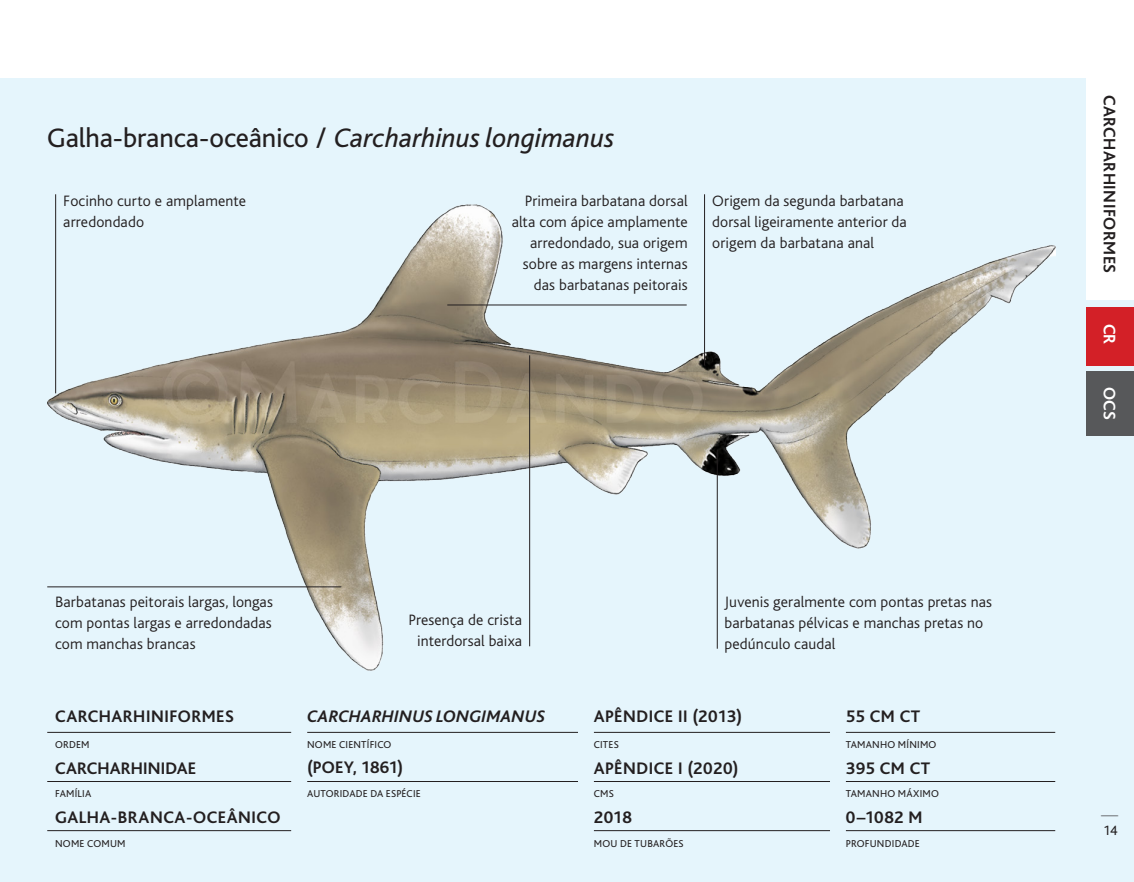
<style>
.page{position:relative;width:1134px;height:882px;background:#fff}
.page>*{position:absolute;margin:0;border:0;box-sizing:border-box;transform-origin:0 0}
.t1{font:28px "Bliss";letter-spacing:-.005em;color:#231f20}
.t2{font:700 17.5px "Bliss";letter-spacing:.025em;color:#231f20}
.t3{font:italic 700 17.5px "Bliss";letter-spacing:.005em;color:#231f20}
.t4{font:700 17.5px "Bliss";letter-spacing:.005em;color:#231f20}
.t5{font:700 17.5px "Bliss";color:#fff}
.t6{font:16.8px "Bliss";color:#231f20;scale:.42 1}
.t7{font:300 15.75px/21px "Bliss";letter-spacing:.01em;color:#231f20}
.t8{font:14px "Bliss";color:#231f20}
.t9{font:10.5px "Bliss";letter-spacing:.02em;color:#231f20}
.s1{font-style:italic}
</style>
<div class="page">
<div style="left:0;top:79px;width:1134px;height:803px;background:#e5f5fc"></div>
<div style="left:1087px;top:79px;width:47px;height:221px;background:#fff"></div>
<img style="left:47px;top:200px;width:1008px;height:471px">
<div style="left:1087px;top:371px;width:47px;height:65px;background:#57585a"></div>
<div style="left:1087px;top:308px;width:47px;height:58px;background:#d32027"></div>
<hr style="left:47px;top:732px;width:244px;height:1px;background:#231f20">
<hr style="left:307px;top:732px;width:271px;height:1px;background:#231f20">
<hr style="left:594px;top:732px;width:236px;height:1px;background:#231f20">
<hr style="left:846px;top:732px;width:209px;height:1px;background:#231f20">
<hr style="left:47px;top:781px;width:244px;height:1px;background:#231f20">
<hr style="left:307px;top:781px;width:271px;height:1px;background:#231f20">
<hr style="left:594px;top:781px;width:236px;height:1px;background:#231f20">
<hr style="left:846px;top:781px;width:209px;height:1px;background:#231f20">
<hr style="left:47px;top:830px;width:244px;height:1px;background:#231f20">
<hr style="left:594px;top:830px;width:236px;height:1px;background:#231f20">
<hr style="left:846px;top:830px;width:209px;height:1px;background:#231f20">
<hr style="left:529px;top:355px;width:1px;height:291px;background:#231f20">
<hr style="left:55px;top:194px;width:1px;height:199px;background:#231f20">
<hr style="left:447px;top:305px;width:240px;height:1px;background:#231f20">
<hr style="left:704px;top:194px;width:1px;height:171px;background:#231f20">
<hr style="left:717px;top:450px;width:1px;height:199px;background:#231f20">
<hr style="left:47px;top:587px;width:294px;height:1px;background:#231f20">
<h1 class="t1" style="left:47px;top:123px;width:569px">Galha-branca-oceânico / <span class="s1">Carcharhinus longimanus</span></h1>
<p class="t7" style="left:63px;top:191px;width:184px">Focinho curto e amplamente arredondado</p>
<p class="t7" style="left:512px;top:191px;width:177px;text-align:right">Primeira barbatana dorsal alta com ápice amplamente arredondado, sua origem sobre as margens internas das barbatanas peitorais</p>
<p class="t7" style="left:712px;top:191px;width:196px">Origem da segunda barbatana dorsal ligeiramente anterior da origem da barbatana anal</p>
<p class="t7" style="left:55px;top:592px;width:219px;text-align:justify">Barbatanas peitorais largas, longas com pontas largas e arredondadas com manchas brancas</p>
<p class="t7" style="left:408px;top:610px;width:115px;text-align:center">Presença de crista interdorsal baixa</p>
<p class="t7" style="left:724px;top:591px;width:269px">Juvenis geralmente com pontas pretas nas barbatanas pélvicas e manchas pretas no pedúnculo caudal</p>
<p class="t2" style="left:55px;top:707px;width:180px">CARCHARHINIFORMES</p>
<p class="t3" style="left:307px;top:707px;width:240px">CARCHARHINUS LONGIMANUS</p>
<p class="t2" style="left:594px;top:707px;width:150px">APÊNDICE II (2013)</p>
<p class="t2" style="left:846px;top:707px;width:76px">55 CM CT</p>
<p class="t9" style="left:55px;top:739px;width:36px">ORDEM</p>
<p class="t4" style="left:55px;top:759px;width:143px">CARCHARHINIDAE</p>
<p class="t9" style="left:307px;top:739px;width:86px">NOME CIENTÍFICO</p>
<p class="t2" style="left:307px;top:758px;width:98px">(POEY, 1861)</p>
<p class="t9" style="left:846px;top:739px;width:92px">TAMANHO MÍNIMO</p>
<p class="t2" style="left:846px;top:759px;width:86px">395 CM CT</p>
<p class="t9" style="left:594px;top:739px;width:27px">CITES</p>
<p class="t2" style="left:594px;top:759px;width:146px">APÊNDICE I (2020)</p>
<p class="t9" style="left:55px;top:788px;width:38px">FAMÍLIA</p>
<p class="t2" style="left:55px;top:808px;width:227px">GALHA-BRANCA-OCEÂNICO</p>
<p class="t9" style="left:307px;top:788px;width:115px">AUTORIDADE DA ESPÉCIE</p>
<p class="t9" style="left:594px;top:788px;width:22px">CMS</p>
<p class="t2" style="left:594px;top:808px;width:40px">2018</p>
<p class="t9" style="left:846px;top:788px;width:95px">TAMANHO MÁXIMO</p>
<p class="t2" style="left:846px;top:808px;width:78px">0–1082 M</p>
<p class="t9" style="left:55px;top:838px;width:72px">NOME COMUM</p>
<p class="t9" style="left:594px;top:838px;width:91px">MOU DE TUBARÕES</p>
<p class="t9" style="left:846px;top:838px;width:76px">PROFUNDIDADE</p>
<p class="t2" style="left:1119px;top:94px;width:180px;rotate:90deg">CARCHARHINIFORMES</p>
<p class="t5" style="left:1119px;top:324px;width:22px;rotate:90deg">CR</p>
<p class="t5" style="left:1119px;top:387px;width:34px;rotate:90deg">OCS</p>
<p class="t6" style="left:1119px;top:815px;width:6px;rotate:90deg">|</p>
<p class="t8" style="left:1103px;top:823px;width:16px">14</p>
</div>
